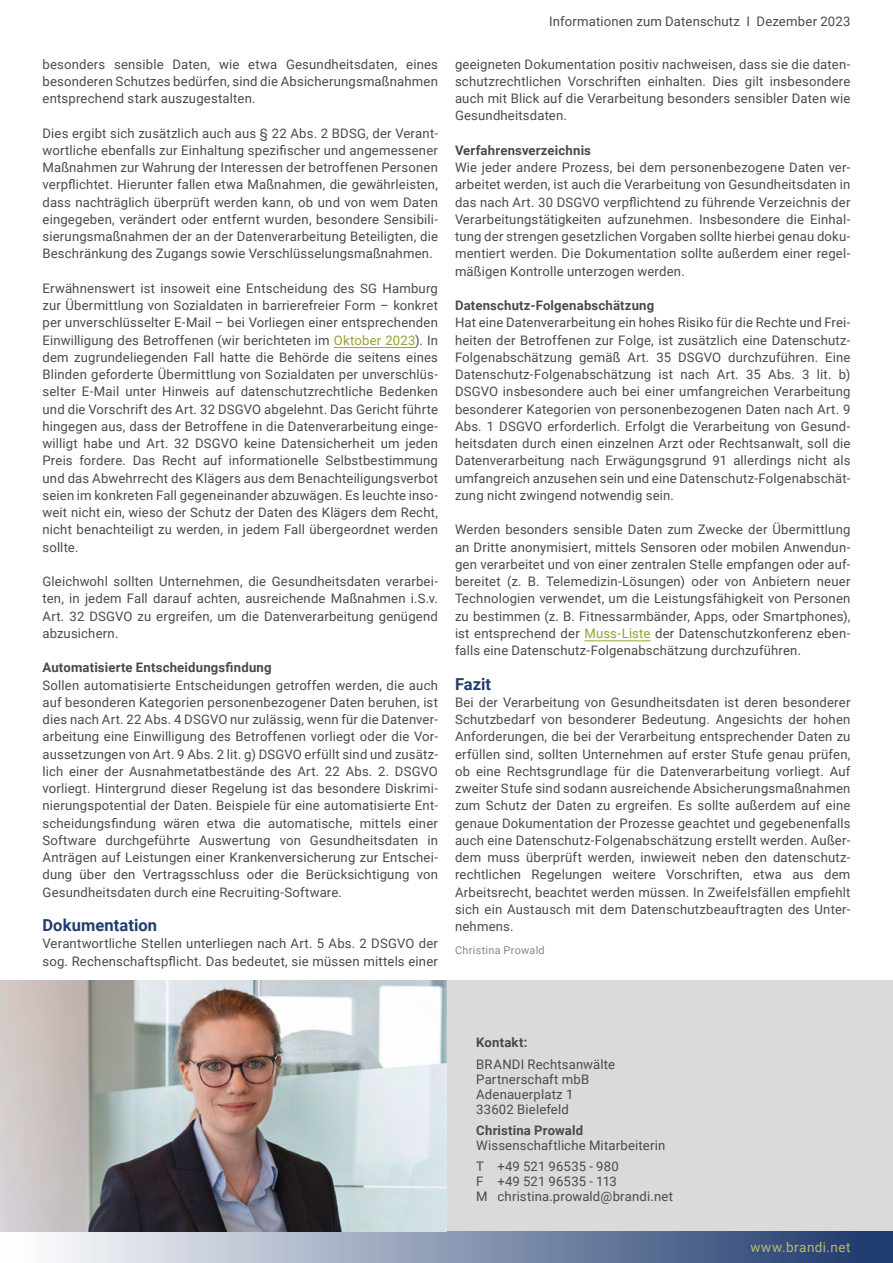
<style>
.page{position:relative;width:893px;height:1263px;background:#fff}
.page>*{position:absolute;margin:0;border:0;box-sizing:border-box;transform-origin:0 0}
.Überschrift{font:700 16.5px "Roboto";letter-spacing:.005em;color:#213d6f}
.t1{font:13.5px "Roboto";letter-spacing:.035em;color:#b8bb6e}
.Fließtext{font:13.2px/17.2px "Roboto";letter-spacing:.015em;color:#4a4a49;text-align:justify}
.Kontaktdaten{font:13.2px/15px "Roboto";letter-spacing:.01em;color:#4a4a49}
.Überschrift_Unterpunkt{font:700 13.2px "Roboto";letter-spacing:.015em;color:#4a4a49}
.Kontaktdaten-2{font:700 13.2px "Roboto";letter-spacing:.015em;color:#4a4a49}
.Autorenname_unter_Text{font:10.8px "Roboto";letter-spacing:.025em;color:#878787}
.s1{color:#96a132}
.s2{font-weight:700}
</style>
<div class="page">
<div style="left:0;top:1231px;width:893px;height:32px;background:linear-gradient(to right,#fff,#19366a)"></div>
<hr style="left:334px;top:347px;width:81px;height:1px;background:#96a132">
<hr style="left:584px;top:640px;width:66px;height:1px;background:#96a132">
<div style="left:0;top:980px;width:893px;height:251px;background:#dadada"></div>
<img style="left:0;top:980px;width:446px;height:251px">
<p class="Fließtext" style="left:43px;top:55px;width:397px">besonders sensible Daten, wie etwa Gesundheitsdaten, eines besonderen Schutzes bedürfen, sind die Absicherungsmaßnahmen entsprechend stark auszugestalten.</p>
<p class="Fließtext" style="left:43px;top:124px;width:397px">Dies ergibt sich zusätzlich auch aus § 22 Abs. 2 BDSG, der Verant&shy;wortliche ebenfalls zur Einhaltung spezifischer und angemessener Maßnahmen zur Wahrung der Interessen der betroffenen Personen verpflichtet. Hierunter fallen etwa Maßnahmen, die gewährleisten, dass nachträglich überprüft werden kann, ob und von wem Daten eingegeben, verändert oder entfernt wurden, besondere Sensibili&shy;sierungsmaßnahmen der an der Datenverarbeitung Beteiligten, die Beschränkung des Zugangs sowie Verschlüsselungsmaßnahmen.</p>
<p class="Fließtext" style="left:43px;top:279px;width:397px">Erwähnenswert ist insoweit eine Entscheidung des SG Hamburg zur Übermittlung von Sozialdaten in barrierefreier Form – konkret per unverschlüsselter E-Mail – bei Vorliegen einer entsprechenden Einwilligung des Betroffenen (wir berichteten im <span class="s1">Oktober 2023</span>). In dem zugrundeliegenden Fall hatte die Behörde die seitens eines Blinden geforderte Übermittlung von Sozialdaten per unverschlüs&shy;selter E-Mail unter Hinweis auf datenschutzrechtliche Bedenken und die Vorschrift des Art. 32 DSGVO abgelehnt. Das Gericht führte hingegen aus, dass der Betroffene in die Datenverarbeitung einge&shy;willigt habe und Art. 32 DSGVO keine Datensicherheit um jeden Preis fordere. Das Recht auf informationelle Selbstbestimmung und das Abwehrrecht des Klägers aus dem Benachteiligungsverbot seien im konkreten Fall gegeneinander abzuwägen. Es leuchte inso&shy;weit nicht ein, wieso der Schutz der Daten des Klägers dem Recht, nicht benachteiligt zu werden, in jedem Fall übergeordnet werden sollte.</p>
<p class="Fließtext" style="left:43px;top:572px;width:397px">Gleichwohl sollten Unternehmen, die Gesundheitsdaten verarbei&shy;ten, in jedem Fall darauf achten, ausreichende Maßnahmen i.S.v.<br>Art. 32 DSGVO zu ergreifen, um die Datenverarbeitung genügend abzusichern.</p>
<p class="Überschrift_Unterpunkt" style="left:43px;top:658px;width:231px">Automatisierte Entscheidungsfindung</p>
<p class="Fließtext" style="left:43px;top:676px;width:397px">Sollen automatisierte Entscheidungen getroffen werden, die auch auf besonderen Kategorien personenbezogener Daten beruhen, ist dies nach Art. 22 Abs. 4 DSGVO nur zulässig, wenn für die Datenver&shy;arbeitung eine Einwilligung des Betroffenen vorliegt oder die Vor&shy;aussetzungen von Art. 9 Abs. 2 lit. g) DSGVO erfüllt sind und zusätz&shy;lich einer der Ausnahmetatbestände des Art. 22 Abs. 2. DSGVO vorliegt. Hintergrund dieser Regelung ist das besondere Diskrimi&shy;nierungspotential der Daten. Beispiele für eine automatisierte Ent&shy;scheidungsfindung wären etwa die automatische, mittels einer Software durchgeführte Auswertung von Gesundheitsdaten in Anträgen auf Leistungen einer Krankenversicherung zur Entschei&shy;dung über den Vertragsschluss oder die Berücksichtigung von Gesundheitsdaten durch eine Recruiting-Software.</p>
<p class="Überschrift" style="left:43px;top:914px;width:116px">Dokumentation</p>
<p class="Fließtext" style="left:43px;top:934px;width:397px">Verantwortliche Stellen unterliegen nach Art. 5 Abs. 2 DSGVO der sog. Rechenschaftspflicht. Das bedeutet, sie müssen mittels einer</p>
<p class="Fließtext" style="left:549px;top:12px;width:303px">Informationen zum Datenschutz I Dezember 2023</p>
<p class="Fließtext" style="left:455px;top:55px;width:397px">geeigneten Dokumentation positiv nachweisen, dass sie die daten&shy;schutzrechtlichen Vorschriften einhalten. Dies gilt insbesondere auch mit Blick auf die Verarbeitung besonders sensibler Daten wie Gesundheitsdaten.</p>
<p class="Überschrift_Unterpunkt" style="left:455px;top:141px;width:138px">Verfahrensverzeichnis</p>
<p class="Fließtext" style="left:455px;top:158px;width:397px">Wie jeder andere Prozess, bei dem personenbezogene Daten ver&shy;arbeitet werden, ist auch die Verarbeitung von Gesundheitsdaten in das nach Art. 30 DSGVO verpflichtend zu führende Verzeichnis der Verarbeitungstätigkeiten aufzunehmen. Insbesondere die Einhal&shy;tung der strengen gesetzlichen Vorgaben sollte hierbei genau doku&shy;mentiert werden. Die Dokumentation sollte außerdem einer regel&shy;mäßigen Kontrolle unterzogen werden.</p>
<p class="Überschrift_Unterpunkt" style="left:455px;top:296px;width:201px">Datenschutz-Folgenabschätzung</p>
<p class="Fließtext" style="left:455px;top:313px;width:397px">Hat eine Datenverarbeitung ein hohes Risiko für die Rechte und Frei&shy;heiten der Betroffenen zur Folge, ist zusätzlich eine Datenschutz-Folgenabschätzung gemäß Art. 35 DSGVO durchzuführen. Eine Datenschutz-Folgenabschätzung ist nach Art. 35 Abs. 3 lit. b)<br>DSGVO insbesondere auch bei einer umfangreichen Verarbeitung besonderer Kategorien von personenbezogenen Daten nach Art. 9<br>Abs. 1 DSGVO erforderlich. Erfolgt die Verarbeitung von Gesund&shy;heitsdaten durch einen einzelnen Arzt oder Rechtsanwalt, soll die Datenverarbeitung nach Erwägungsgrund 91 allerdings nicht als umfangreich anzusehen sein und eine Datenschutz-Folgenabschät&shy;zung nicht zwingend notwendig sein.</p>
<p class="Fließtext" style="left:455px;top:520px;width:397px">Werden besonders sensible Daten zum Zwecke der Übermittlung an Dritte anonymisiert, mittels Sensoren oder mobilen Anwendun&shy;gen verarbeitet und von einer zentralen Stelle empfangen oder auf&shy;bereitet (z. B. Telemedizin-Lösungen) oder von Anbietern neuer Technologien verwendet, um die Leistungsfähigkeit von Personen zu bestimmen (z. B. Fitnessarmbänder, Apps, oder Smartphones), ist entsprechend der <span class="s1">Muss-Liste</span> der Datenschutzkonferenz eben&shy;falls eine Datenschutz-Folgenabschätzung durchzuführen.</p>
<p class="Überschrift" style="left:455px;top:672px;width:38px">Fazit</p>
<p class="Fließtext" style="left:455px;top:693px;width:397px">Bei der Verarbeitung von Gesundheitsdaten ist deren besonderer Schutzbedarf von besonderer Bedeutung. Angesichts der hohen Anforderungen, die bei der Verarbeitung entsprechender Daten zu erfüllen sind, sollten Unternehmen auf erster Stufe genau prüfen, ob eine Rechtsgrundlage für die Datenverarbeitung vorliegt. Auf zweiter Stufe sind sodann ausreichende Absicherungsmaßnahmen zum Schutz der Daten zu ergreifen. Es sollte außerdem auf eine genaue Dokumentation der Prozesse geachtet und gegebenenfalls auch eine Datenschutz-Folgenabschätzung erstellt werden. Außer&shy;dem muss überprüft werden, inwieweit neben den datenschutz&shy;rechtlichen Regelungen weitere Vorschriften, etwa aus dem Arbeitsrecht, beachtet werden müssen. In Zweifelsfällen empfiehlt sich ein Austausch mit dem Datenschutzbeauftragten des Unter&shy;nehmens.</p>
<p class="Autorenname_unter_Text" style="left:455px;top:942px;width:91px">Christina Prowald</p>
<p class="Kontaktdaten-2" style="left:476px;top:1033px;width:53px">Kontakt:</p>
<p class="Kontaktdaten" style="left:476px;top:1056px;width:140px">BRANDI Rechtsanwälte<br>Partnerschaft mbB<br>Adenauerplatz 1<br>33602 Bielefeld</p>
<p class="Kontaktdaten" style="left:476px;top:1122px;width:190px"><span class="s2">Christina Prowald<br></span>Wissenschaftliche Mitarbeiterin</p>
<p class="Kontaktdaten" style="left:476px;top:1159px;width:198px">T +49 521 96535 - 980<br>F +49 521 96535 - 113<br>M christina.prowald@brandi.net</p>
<p class="t1" style="left:750px;top:1237px;width:102px">www.brandi.net</p>
</div>
